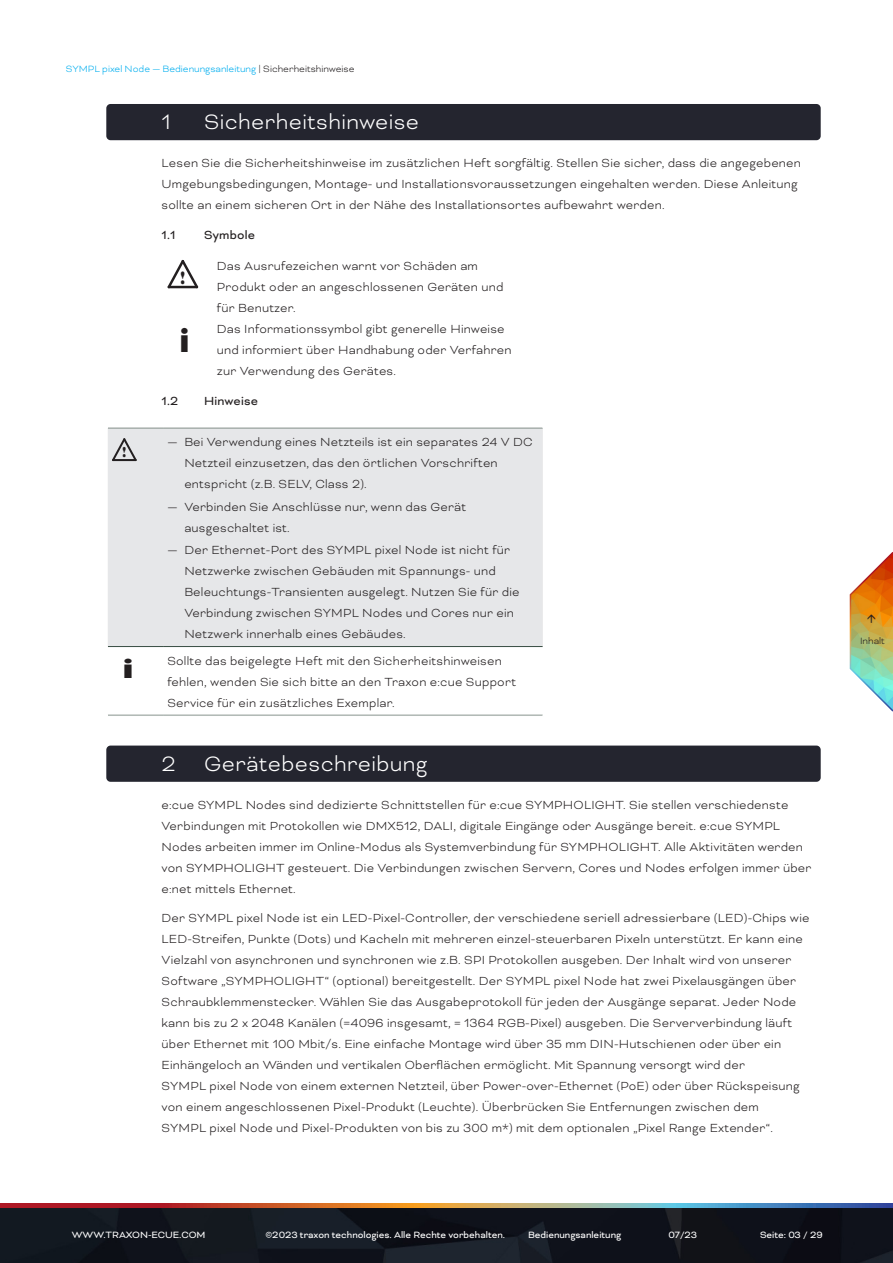
<style>
.page{position:relative;width:893px;height:1263px;background:#fff}
.page>*{position:absolute;margin:0;border:0;box-sizing:border-box;transform-origin:0 0}
.t1{font:34.35px "Bauhaus 93";color:#231f20}
.t2{font:27.6px "Bauhaus 93";color:#231f20;scale:1.41 1}
.t3{font:300 24px "Bicyclette";letter-spacing:.015em;color:#fff}
.t4{font:18.3px "Broadway";color:#231f20;scale:.66 1}
.t5{font:14.7px "Broadway";color:#231f20;scale:.66 1}
.Text__Introductions_Black_Space_before_D{font:300 13.5px/21px "Bicyclette";letter-spacing:.015em;color:#231f20}
.Text__Introductions_Black_DE{font:300 13.5px/21px "Bicyclette";letter-spacing:.015em;color:#231f20}
.Text_Table_DE{font:300 13.5px/21px "Bicyclette";letter-spacing:.015em;color:#231f20}
.t6{font:13.5px "Bicyclette";letter-spacing:.015em;color:#231f20}
.t7{font:10.5px "Bicyclette";color:#fff}
.t8{font:300 10.5px "Bicyclette";color:#00aeef}
.t9{font:300 10.5px "Bicyclette";color:#231f20}
.s1{color:#231f20}
</style>
<div class="page">
<img style="left:0;top:1207px;width:893px;height:56px">
<svg style="left:0;top:1203px;width:893px;height:4px;background:#9f7365"></svg>
<div style="left:106px;top:104px;width:715px;height:36px;background:#24252f;border-radius:4px"></div>
<div style="left:106px;top:745px;width:715px;height:37px;background:#24252f;border-radius:4px"></div>
<svg style="left:168px;top:260px;width:30px;height:28px"></svg>
<div style="left:109px;top:429px;width:432px;height:217px;background:#e6e7e9"></div>
<hr style="left:163px;top:646px;width:380px;height:1px;background:#374c41">
<hr style="left:108px;top:646px;width:55px;height:1px;background:#374c41">
<svg style="left:112px;top:438px;width:25px;height:23px"></svg>
<div style="left:106px;top:426px;width:438px;height:291px;border:2px solid #fff"></div>
<svg style="left:781px;top:552px;width:112px;height:213px"></svg>
<p class="t8" style="left:66px;top:63px;width:290px">SYMPL pixel Node — Bedienungsanleitung <span class="s1">| Sicherheitshinweise</span></p>
<p class="t3" style="left:162px;top:108px;width:11px">1</p>
<p class="t3" style="left:204px;top:108px;width:217px">Sicherheitshinweise</p>
<p class="Text__Introductions_Black_DE" style="left:162px;top:153px;width:641px">Lesen Sie die Sicherheitshinweise im zusätzlichen Heft sorgfältig. Stellen Sie sicher, dass die angegebenen<br>Umgebungsbedingungen, Montage- und Installationsvoraussetzungen eingehalten werden. Diese Anleitung sollte an einem sicheren Ort in der Nähe des Installationsortes aufbewahrt werden.</p>
<p class="t6" style="left:162px;top:227px;width:15px">1.1</p>
<p class="t6" style="left:204px;top:227px;width:52px">Symbole</p>
<p class="t4" style="left:181px;top:267px;width:8px">!</p>
<p class="Text_Table_DE" style="left:217px;top:255px;width:288px">Das Ausrufezeichen warnt vor Schäden am<br>Produkt oder an angeschlossenen Geräten und für Benutzer.</p>
<p class="t1" style="left:180px;top:321px;width:12px">i</p>
<p class="Text_Table_DE" style="left:217px;top:319px;width:296px">Das Informationssymbol gibt generelle Hinweise und informiert über Handhabung oder Verfahren zur Verwendung des Gerätes.</p>
<p class="t6" style="left:162px;top:393px;width:18px">1.2</p>
<p class="t6" style="left:204px;top:393px;width:56px">Hinweise</p>
<p class="t5" style="left:123px;top:444px;width:7px">!</p>
<p class="Text__Introductions_Black_Space_before_D" style="left:184px;top:431px;width:350px;text-indent:-17px">— Bei Verwendung eines Netzteils ist ein separates 24 V DC<br>Netzteil einzusetzen, das den örtlichen Vorschriften entspricht (z.B. SELV, Class 2).</p>
<p class="Text__Introductions_Black_Space_before_D" style="left:184px;top:496px;width:283px;text-indent:-17px">— Verbinden Sie Anschlüsse nur, wenn das Gerät ausgeschaltet ist.</p>
<p class="Text__Introductions_Black_Space_before_D" style="left:184px;top:539px;width:337px;text-indent:-17px">— Der Ethernet-Port des SYMPL pixel Node ist nicht für Netzwerke zwischen Gebäuden mit Spannungs- und Beleuchtungs-Transienten ausgelegt. Nutzen Sie für die Verbindung zwischen SYMPL Nodes und Cores nur ein Netzwerk innerhalb eines Gebäudes.</p>
<p class="t2" style="left:123px;top:653px;width:10px">i</p>
<p class="Text__Introductions_Black_DE" style="left:167px;top:650px;width:350px">Sollte das beigelegte Heft mit den Sicherheitshinweisen fehlen, wenden Sie sich bitte an den Traxon e:cue Support<br>Service für ein zusätzliches Exemplar.</p>
<p class="t3" style="left:162px;top:750px;width:267px">2 Gerätebeschreibung</p>
<p class="Text__Introductions_Black_DE" style="left:162px;top:794px;width:651px">e:cue SYMPL Nodes sind dedizierte Schnittstellen für e:cue SYMPHOLIGHT. Sie stellen verschiedenste Verbindungen mit Protokollen wie DMX512, DALI, digitale Eingänge oder Ausgänge bereit. e:cue SYMPL Nodes arbeiten immer im Online-Modus als Systemverbindung für SYMPHOLIGHT. Alle Aktivitäten werden von SYMPHOLIGHT gesteuert. Die Verbindungen zwischen Servern, Cores und Nodes erfolgen immer über e:net mittels Ethernet.</p>
<p class="Text__Introductions_Black_Space_before_D" style="left:162px;top:908px;width:649px">Der SYMPL pixel Node ist ein LED-Pixel-Controller, der verschiedene seriell adressierbare (LED)-Chips wie LED-Streifen, Punkte (Dots) und Kacheln mit mehreren einzel-steuerbaren Pixeln unterstützt. Er kann eine Vielzahl von asynchronen und synchronen wie z.B. SPI Protokollen ausgeben. Der Inhalt wird von unserer Software „SYMPHOLIGHT“ (optional) bereitgestellt. Der SYMPL pixel Node hat zwei Pixelausgängen über Schraubklemmenstecker. Wählen Sie das Ausgabeprotokoll für jeden der Ausgänge separat. Jeder Node kann bis zu 2 x 2048 Kanälen (=4096 insgesamt, = 1364 RGB-Pixel) ausgeben. Die Serververbindung läuft über Ethernet mit 100 Mbit/s. Eine einfache Montage wird über 35 mm DIN-Hutschienen oder über ein Einhängeloch an Wänden und vertikalen Oberflächen ermöglicht. Mit Spannung versorgt wird der<br>SYMPL pixel Node von einem externen Netzteil, über Power-over-Ethernet (PoE) oder über Rückspeisung von einem angeschlossenen Pixel-Produkt (Leuchte). Überbrücken Sie Entfernungen zwischen dem<br>SYMPL pixel Node und Pixel-Produkten von bis zu 300 m*) mit dem optionalen „Pixel Range Extender“.</p>
<p class="t7" style="left:72px;top:1229px;width:135px">WWW.TRAXON-ECUE.COM</p>
<p class="t7" style="left:265px;top:1229px;width:241px">©2023 traxon technologies. Alle Rechte vorbehalten.</p>
<p class="t7" style="left:528px;top:1229px;width:95px">Bedienungsanleitung</p>
<p class="t7" style="left:668px;top:1229px;width:30px">07/23</p>
<p class="t7" style="left:760px;top:1229px;width:64px">Seite: 03 / 29</p>
<p class="t9" style="left:860px;top:634px;width:26px">Inhalt</p>
</div>
